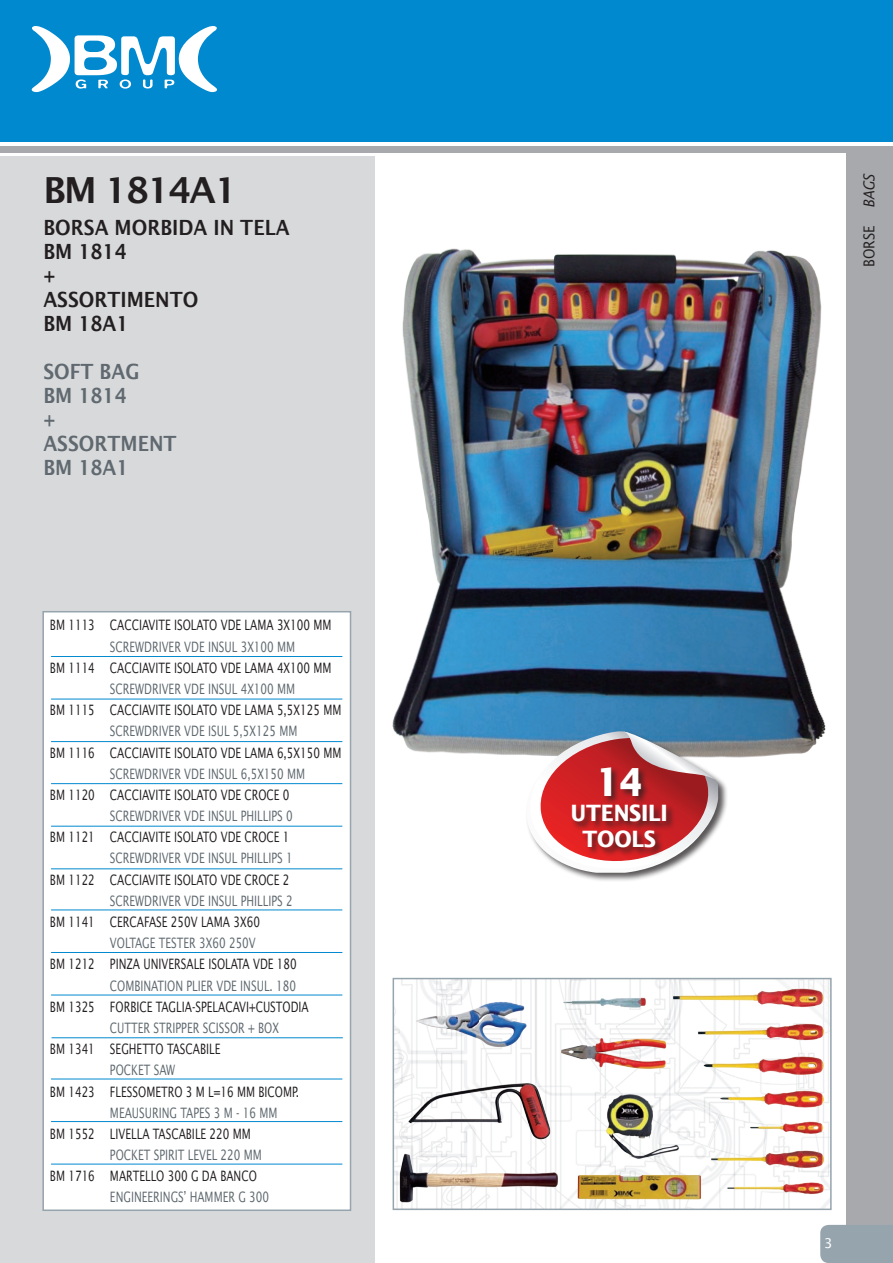
<style>
.page{position:relative;width:893px;height:1263px;background:#fff}
.page>*{position:absolute;margin:0;border:0;box-sizing:border-box;transform-origin:0 0}
.t1{font:700 38.7px "Lucida Sans";color:#fff;scale:.9 1}
.t2{font:600 36px "Lucida Sans";letter-spacing:-.05em;color:#231f20}
.t3{font:700 22.5px "Lucida Sans";letter-spacing:-.01em;color:#fff;scale:.9 1}
.t4{font:600 21px "Lucida Sans";color:#231f20;scale:.9 1}
.t5{font:600 21px "Lucida Sans";color:#5f696f;scale:.9 1}
.t6{font:15px "Lucida Sans";color:#231f20;scale:.9 1}
.t7{font:14.25px "Lucida Sans";color:#231f20;scale:.74 1}
.t8{font:14.25px "Lucida Sans";color:#5f696f;scale:.74 1}
.t9{font:13.5px "Lucida Sans";color:#fff}
.s1{font-style:italic}
</style>
<div class="page">
<div style="left:0;top:146px;width:893px;height:7px;background:#a8a9ad"></div>
<div style="left:846px;top:146px;width:47px;height:1117px;background:#a8a9ad"></div>
<div style="left:0;top:0;width:893px;height:141px;background:#0089cf"></div>
<svg style="left:31px;top:26px;width:186px;height:66px"></svg>
<div style="left:0;top:156px;width:374px;height:1107px;background:#d8d9db"></div>
<div style="left:820px;top:1225px;width:73px;height:38px;background:#96a4ad"></div>
<img style="left:374px;top:181px;width:452px;height:646px">
<div style="left:525px;top:730px;width:203px;height:153px;background:#231f20;opacity:.75"></div>
<svg style="left:521px;top:731px;width:197px;height:144px"></svg>
<div style="left:571px;top:766px;width:105px;height:91px;background:#231f20;opacity:.75"></div>
<img style="left:396px;top:981px;width:433px;height:226px">
<div style="left:393px;top:978px;width:439px;height:232px;border:2px solid #96a4ad"></div>
<img style="left:558px;top:1035px;width:111px;height:37px">
<img style="left:406px;top:1080px;width:146px;height:61px">
<img style="left:394px;top:1151px;width:167px;height:55px">
<img style="left:576px;top:1172px;width:127px;height:31px">
<img style="left:561px;top:996px;width:86px;height:12px">
<img style="left:726px;top:1180px;width:99px;height:16px">
<img style="left:706px;top:1148px;width:119px;height:22px">
<img style="left:697px;top:1022px;width:128px;height:21px">
<img style="left:670px;top:987px;width:156px;height:22px">
<img style="left:747px;top:1118px;width:79px;height:19px">
<img style="left:716px;top:1087px;width:110px;height:25px">
<img style="left:702px;top:1053px;width:123px;height:25px">
<img style="left:602px;top:1093px;width:77px;height:66px">
<img style="left:414px;top:996px;width:115px;height:52px">
<div style="left:42px;top:611px;width:309px;height:600px;background:#fff;border:2px solid #96a4ad"></div>
<hr style="left:51px;top:656px;width:291px;height:1px;background:#0089cf">
<hr style="left:51px;top:699px;width:291px;height:1px;background:#0089cf">
<hr style="left:51px;top:783px;width:291px;height:1px;background:#0089cf">
<hr style="left:51px;top:826px;width:291px;height:1px;background:#0089cf">
<hr style="left:51px;top:741px;width:291px;height:1px;background:#0089cf">
<hr style="left:51px;top:868px;width:291px;height:1px;background:#0089cf">
<hr style="left:51px;top:910px;width:291px;height:1px;background:#0089cf">
<hr style="left:51px;top:952px;width:291px;height:1px;background:#0089cf">
<hr style="left:51px;top:995px;width:291px;height:1px;background:#0089cf">
<hr style="left:52px;top:1037px;width:291px;height:1px;background:#0089cf">
<hr style="left:51px;top:1079px;width:291px;height:1px;background:#0089cf">
<hr style="left:51px;top:1121px;width:291px;height:1px;background:#0089cf">
<hr style="left:51px;top:1164px;width:291px;height:1px;background:#0089cf">
<p class="t2" style="left:43px;top:170px;width:195px">BM 1814A1</p>
<p class="t4" style="left:43px;top:215px;width:275px">BORSA MORBIDA IN TELA</p>
<p class="t4" style="left:43px;top:239px;width:94px">BM 1814</p>
<p class="t4" style="left:43px;top:263px;width:15px">+</p>
<p class="t4" style="left:43px;top:287px;width:174px">ASSORTIMENTO</p>
<p class="t4" style="left:43px;top:311px;width:96px">BM 18A1</p>
<p class="t5" style="left:43px;top:359px;width:108px">SOFT BAG</p>
<p class="t5" style="left:43px;top:383px;width:94px">BM 1814</p>
<p class="t5" style="left:43px;top:407px;width:15px">+</p>
<p class="t5" style="left:43px;top:431px;width:150px">ASSORTMENT</p>
<p class="t5" style="left:43px;top:455px;width:96px">BM 18A1</p>
<p class="t7" style="left:50px;top:616px;width:382px">BM 1113 CACCIAVITE ISOLATO VDE LAMA 3X100 MM</p>
<p class="t8" style="left:110px;top:638px;width:252px">SCREWDRIVER VDE INSUL 3X100 MM</p>
<p class="t7" style="left:50px;top:659px;width:382px">BM 1114 CACCIAVITE ISOLATO VDE LAMA 4X100 MM</p>
<p class="t8" style="left:110px;top:680px;width:252px">SCREWDRIVER VDE INSUL 4X100 MM</p>
<p class="t7" style="left:50px;top:701px;width:396px">BM 1115 CACCIAVITE ISOLATO VDE LAMA 5,5X125 MM</p>
<p class="t8" style="left:110px;top:722px;width:255px">SCREWDRIVER VDE ISUL 5,5X125 MM</p>
<p class="t7" style="left:50px;top:744px;width:396px">BM 1116 CACCIAVITE ISOLATO VDE LAMA 6,5X150 MM</p>
<p class="t8" style="left:110px;top:765px;width:265px">SCREWDRIVER VDE INSUL 6,5X150 MM</p>
<p class="t7" style="left:50px;top:786px;width:325px">BM 1120 CACCIAVITE ISOLATO VDE CROCE 0</p>
<p class="t8" style="left:110px;top:807px;width:249px">SCREWDRIVER VDE INSUL PHILLIPS 0</p>
<p class="t7" style="left:50px;top:828px;width:325px">BM 1121 CACCIAVITE ISOLATO VDE CROCE 1</p>
<p class="t8" style="left:110px;top:849px;width:249px">SCREWDRIVER VDE INSUL PHILLIPS 1</p>
<p class="t7" style="left:50px;top:871px;width:325px">BM 1122 CACCIAVITE ISOLATO VDE CROCE 2</p>
<p class="t8" style="left:110px;top:892px;width:249px">SCREWDRIVER VDE INSUL PHILLIPS 2</p>
<p class="t7" style="left:50px;top:913px;width:285px">BM 1141 CERCAFASE 250V LAMA 3X60</p>
<p class="t8" style="left:110px;top:934px;width:199px">VOLTAGE TESTER 3X60 250V</p>
<p class="t7" style="left:50px;top:955px;width:335px">BM 1212 PINZA UNIVERSALE ISOLATA VDE 180</p>
<p class="t8" style="left:110px;top:977px;width:253px">COMBINATION PLIER VDE INSUL. 180</p>
<p class="t7" style="left:50px;top:998px;width:351px">BM 1325 FORBICE TAGLIA-SPELACAVI+CUSTODIA</p>
<p class="t8" style="left:110px;top:1019px;width:230px">CUTTER STRIPPER SCISSOR + BOX</p>
<p class="t7" style="left:50px;top:1040px;width:232px">BM 1341 SEGHETTO TASCABILE</p>
<p class="t8" style="left:110px;top:1061px;width:90px">POCKET SAW</p>
<p class="t7" style="left:50px;top:1082px;width:338px">BM 1423 FLESSOMETRO 3 M L=16 MM BICOMP.</p>
<p class="t8" style="left:110px;top:1104px;width:228px">MEAUSURING TAPES 3 M - 16 MM</p>
<p class="t7" style="left:50px;top:1125px;width:273px">BM 1552 LIVELLA TASCABILE 220 MM</p>
<p class="t8" style="left:110px;top:1146px;width:207px">POCKET SPIRIT LEVEL 220 MM</p>
<p class="t7" style="left:50px;top:1167px;width:281px">BM 1716 MARTELLO 300 G DA BANCO</p>
<p class="t8" style="left:110px;top:1188px;width:217px">ENGINEERINGS’ HAMMER G 300</p>
<p class="t6" style="left:860px;top:267px;width:106px;rotate:-90deg">BORSE <span class="s1">BAGS</span></p>
<p class="t1" style="left:595px;top:758px;width:54px">14</p>
<p class="t3" style="left:570px;top:799px;width:110px">UTENSILI</p>
<p class="t3" style="left:582px;top:825px;width:83px">TOOLS</p>
<p class="t9" style="left:824px;top:1235px;width:10px">3</p>
</div>
